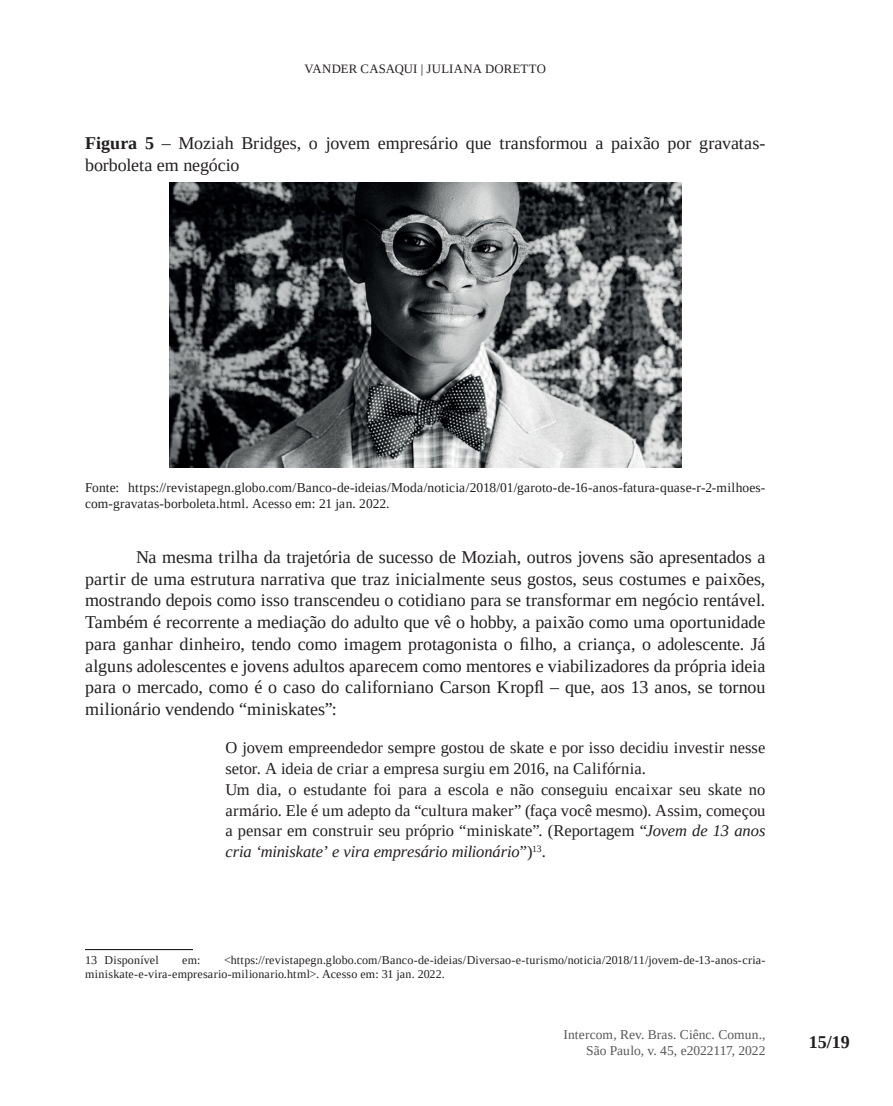
<style>
.page{position:relative;width:893px;height:1106px;background:#fff}
.page>*{position:absolute;margin:0;border:0;box-sizing:border-box;transform-origin:0 0}
.t1{font:18px/21.8px "Liberation Serif";letter-spacing:-.005em;color:#231f20}
.t2{font:700 18px "Liberation Serif";color:#231f20}
.t3{font:16.5px/20.9px "Liberation Serif";letter-spacing:.005em;color:#231f20}
.t4{font:13.5px/16.2px "Liberation Serif";letter-spacing:.01em;color:#231f20}
.t5{font:13.5px/16.2px "Liberation Serif";letter-spacing:.005em;color:#57585a;text-align:right}
.t6{font:12.75px "Liberation Serif";letter-spacing:.015em;color:#231f20}
.t7{font:12px/14.4px "Liberation Serif";letter-spacing:.015em;color:#231f20}
.s1{font-weight:700}
.s2{font-style:italic}
</style>
<div class="page">
<img style="left:169px;top:182px;width:512px;height:285px">
<hr style="left:85px;top:949px;width:108px;height:1px;background:#231f20">
<p class="t6" style="left:304px;top:60px;width:243px">VANDER CASAQUI | JULIANA DORETTO</p>
<p class="t1" style="left:85px;top:132px;width:682px"><span class="s1">Figura 5</span> – Moziah Bridges, o jovem empresário que transformou a paixão por gravatas&shy;borboleta em negócio</p>
<p class="t4" style="left:85px;top:479px;width:682px">Fonte: https://revistapegn.globo.com/Banco-de-ideias/Moda/noticia/2018/01/garoto-de-16-anos-fatura-quase-r-2-milhoes&shy;com-gravatas-borboleta.html. Acesso em: 21 jan. 2022.</p>
<p class="t1" style="left:85px;top:546px;width:682px;text-align:justify;text-indent:51px">Na mesma trilha da trajetória de sucesso de Moziah, outros jovens são apresentados a partir de uma estrutura narrativa que traz inicialmente seus gostos, seus costumes e paixões, mostrando depois como isso transcendeu o cotidiano para se transformar em negócio rentável.<br>Também é recorrente a mediação do adulto que vê o hobby, a paixão como uma oportunidade para ganhar dinheiro, tendo como imagem protagonista o filho, a criança, o adolescente. Já alguns adolescentes e jovens adultos aparecem como mentores e viabilizadores da própria ideia para o mercado, como é o caso do californiano Carson Kropfl – que, aos 13 anos, se tornou milionário vendendo “miniskates”:</p>
<p class="t3" style="left:225px;top:737px;width:542px">O jovem empreendedor sempre gostou de skate e por isso decidiu investir nesse setor. A ideia de criar a empresa surgiu em 2016, na Califórnia.<br>Um dia, o estudante foi para a escola e não conseguiu encaixar seu skate no armário. Ele é um adepto da “cultura maker” (faça você mesmo). Assim, começou a pensar em construir seu próprio “miniskate”. (Reportagem “<span class="s2">Jovem de 13 anos cria ‘miniskate’ e vira empresário milionário</span>”)<sup>13</sup>.</p>
<p class="t7" style="left:85px;top:952px;width:75px">13 Disponível</p>
<p class="t7" style="left:182px;top:952px;width:20px">em:</p>
<p class="t7" style="left:85px;top:952px;width:682px;text-indent:139px">&lt;https://revistapegn.globo.com/Banco-de-ideias/Diversao-e-turismo/noticia/2018/11/jovem-de-13-anos-cria&shy;miniskate-e-vira-empresario-milionario.html&gt;. Acesso em: 31 jan. 2022.</p>
<p class="t5" style="left:563px;top:1026px;width:204px">Intercom, Rev. Bras. Ciênc. Comun.,<br>São Paulo, v. 45, e2022117, 2022</p>
<p class="t2" style="left:809px;top:1030px;width:43px">15/19</p>
</div>
